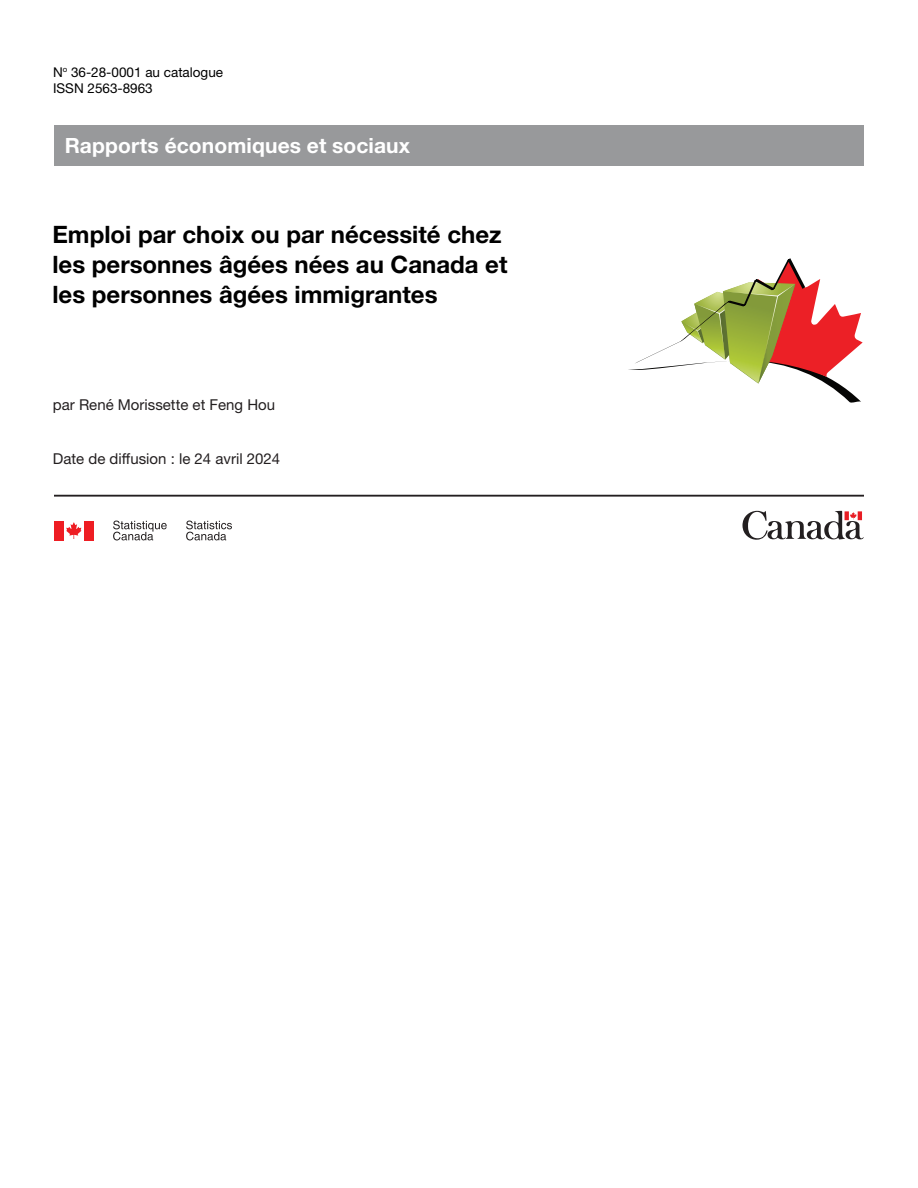
<style>
.page{position:relative;width:918px;height:1188px;background:#fff}
.page>*{position:absolute;margin:0;border:0;box-sizing:border-box;transform-origin:0 0}
.t1{font:700 24px/30px "Helvetica Neue LT Std";color:#000}
.t2{font:700 21px "Helvetica Neue LT Std";letter-spacing:.005em;color:#fff}
.t3{font:15px "Helvetica Neue LT Std";color:#231f20}
.t4{font:13.5px/16.5px "Helvetica Neue LT Std";color:#000}
</style>
<div class="page">
<svg style="left:742px;top:511px;width:122px;height:29px"></svg>
<svg style="left:628px;top:258px;width:235px;height:145px"></svg>
<svg style="left:66px;top:522px;width:16px;height:17px"></svg>
<div style="left:54px;top:521px;width:10px;height:19px;background:#ee1d23"></div>
<div style="left:84px;top:521px;width:10px;height:19px;background:#ee1d23"></div>
<svg style="left:113px;top:521px;width:54px;height:19px"></svg>
<svg style="left:186px;top:521px;width:46px;height:19px"></svg>
<hr style="left:54px;top:495px;width:810px;height:1px;background:#231f20">
<div style="left:54px;top:125px;width:810px;height:40px;background:#98999b"></div>
<p class="t4" style="left:53px;top:63px;width:172px">N<sup>o</sup> 36-28-0001 au catalogue<br>ISSN 2563-8963</p>
<p class="t2" style="left:65px;top:132px;width:347px">Rapports économiques et sociaux</p>
<p class="t1" style="left:52px;top:219px;width:457px">Emploi par choix ou par nécessité chez les personnes âgées nées au Canada et les personnes âgées immigrantes</p>
<p class="t3" style="left:53px;top:395px;width:224px">par René Morissette et Feng Hou</p>
<p class="t3" style="left:53px;top:449px;width:229px">Date de diffusion : le 24 avril 2024</p>
</div>
